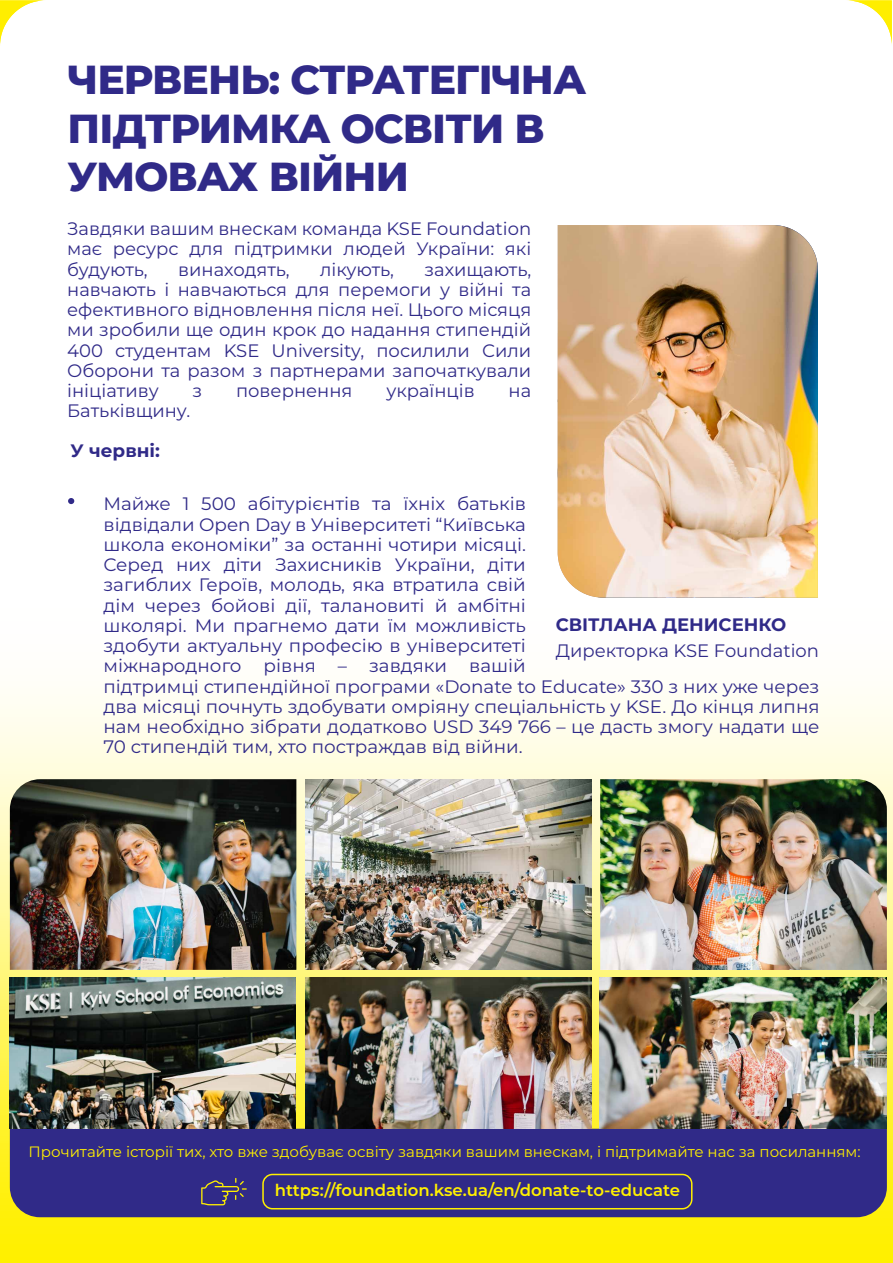
<style>
.page{position:relative;width:893px;height:1263px;background:#fff}
.page>*{position:absolute;margin:0;border:0;box-sizing:border-box;transform-origin:0 0}
.t1{font:800 40.5px/48.6px "Montserrat";letter-spacing:-.02em;color:#302a88}
.t2{font:18px/20.2px "Montserrat";color:#302a88;text-align:justify}
.t3{font:700 18px "Montserrat";color:#302a88}
.t4{font:600 16.5px "Montserrat";color:#fff000}
.t5{font:15px "Montserrat";color:#fff000}
</style>
<div class="page">
<div style="left:0;top:605px;width:893px;height:658px;background:linear-gradient(to bottom,#fdfeff,#fdee00)"></div>
<img style="left:558px;top:225px;width:260px;height:372px">
<svg style="left:848px;top:0;width:44px;height:45px"></svg>
<svg style="left:0;top:0;width:44px;height:45px"></svg>
<svg style="left:68px;top:498px;width:6px;height:6px"></svg>
<div style="left:10px;top:1129px;width:877px;height:88px;background:#302a88"></div>
<img style="left:305px;top:779px;width:287px;height:191px">
<img style="left:10px;top:978px;width:286px;height:151px">
<img style="left:599px;top:978px;width:288px;height:151px">
<div style="left:263px;top:1174px;width:429px;height:35px;background:#302a88;border-radius:9px"></div>
<div style="left:262px;top:1174px;width:430px;height:35px;border:2px solid #fff000;border-radius:9px"></div>
<svg style="left:201px;top:1178px;width:46px;height:27px"></svg>
<img style="left:305px;top:978px;width:286px;height:151px">
<img style="left:10px;top:779px;width:286px;height:191px">
<img style="left:600px;top:779px;width:287px;height:191px">
<h1 class="t1" style="left:68px;top:53px;width:520px">ЧЕРВЕНЬ: СТРАТЕГІЧНА<br>ПІДТРИМКА ОСВІТИ В<br>УМОВАХ ВІЙНИ</h1>
<p class="t2" style="left:67px;top:218px;width:466px">Завдяки вашим внескам команда KSE Foundation має ресурс для підтримки людей України: які будують,</p>
<p class="t2" style="left:178px;top:258px;width:113px">винаходять,</p>
<p class="t2" style="left:320px;top:258px;width:75px">лікують,</p>
<p class="t2" style="left:67px;top:258px;width:466px;text-indent:357px">захищають, навчають і навчаються для перемоги у війні та ефективного відновлення після неї. Цього місяця ми зробили ще один крок до надання стипендій 400 студентам KSE University, посилили Сили Оборони та разом з партнерами започаткували ініціативу</p>
<p class="t2" style="left:193px;top:380px;width:11px">з</p>
<p class="t2" style="left:236px;top:380px;width:118px">повернення</p>
<p class="t2" style="left:386px;top:380px;width:90px">українців</p>
<p class="t2" style="left:509px;top:380px;width:24px">на</p>
<p class="t2" style="left:67px;top:400px;width:125px">Батьківщину.</p>
<p class="t3" style="left:71px;top:438px;width:91px">У червні:</p>
<p class="t2" style="left:104px;top:493px;width:717px;text-align:left">Майже 1 500 абітурієнтів та їхніх батьків<br>відвідали Open Day в Університеті “Київська<br>школа економіки” за останні чотири місяці.<br>Серед них діти Захисників України, діти<br>загиблих Героїв, молодь, яка втратила свій<br>дім через бойові дії, талановиті й амбітні<br>школярі. Ми прагнемо дати їм можливість<br>здобути актуальну професію в університеті<br>міжнародного рівня – завдяки вашій<br>підтримці стипендійної програми «Donate to Educate» 330 з них уже через два місяці почнуть здобувати омріяну спеціальність у KSE. До кінця липня нам необхідно зібрати додатково USD 349 766 – це дасть змогу надати ще 70 стипендій тим, хто постраждав від війни.</p>
<p class="t3" style="left:556px;top:612px;width:232px">СВІТЛАНА ДЕНИСЕНКО</p>
<p class="t2" style="left:556px;top:640px;width:265px">Директорка KSE Foundation</p>
<p class="t5" style="left:28px;top:1141px;width:834px">Прочитайте історії тих, хто вже здобуває освіту завдяки вашим внескам, і підтримайте нас за посиланням:</p>
<p class="t4" style="left:275px;top:1179px;width:407px">https://foundation.kse.ua/en/donate-to-educate</p>
</div>
